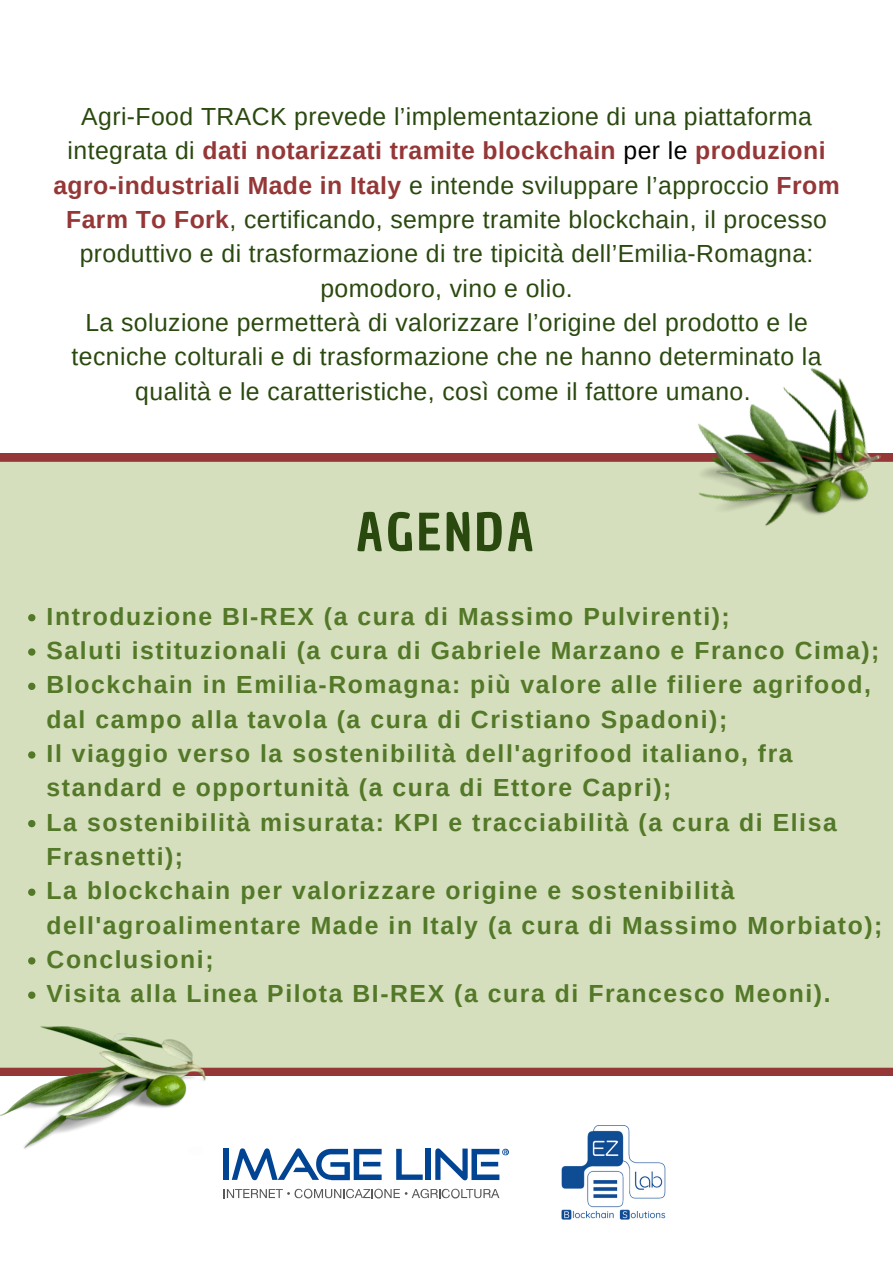
<style>
.page{position:relative;width:893px;height:1263px;background:#fff}
.page>*{position:absolute;margin:0;border:0;box-sizing:border-box;transform-origin:0 0}
.t1{font:50.25px "Chau Philomene One";letter-spacing:.065em;color:#2a490f}
.t2{font:700 24.75px/34.3px "Arimo";letter-spacing:.065em;color:#537828}
.t3{font:24.75px/34.3px "Arimo";letter-spacing:.015em;color:#2a490f;text-align:center}
.s1{font-weight:700;color:#953737}
.s2{color:#000}
</style>
<div class="page">
<div style="left:0;top:454px;width:893px;height:621px;background:#d5dfbd"></div>
<svg style="left:28px;top:614px;width:7px;height:7px"></svg>
<svg style="left:28px;top:648px;width:7px;height:8px"></svg>
<svg style="left:28px;top:683px;width:7px;height:7px"></svg>
<svg style="left:28px;top:751px;width:7px;height:8px"></svg>
<svg style="left:28px;top:820px;width:7px;height:7px"></svg>
<svg style="left:28px;top:888px;width:7px;height:8px"></svg>
<svg style="left:28px;top:957px;width:7px;height:7px"></svg>
<svg style="left:28px;top:991px;width:7px;height:8px"></svg>
<img style="left:672px;top:367px;width:221px;height:185px">
<img style="left:0;top:1027px;width:206px;height:122px">
<svg style="left:224px;top:1189px;width:275px;height:9px"></svg>
<div style="left:224px;top:1149px;width:5px;height:31px;background:#004493"></div>
<svg style="left:232px;top:1148px;width:150px;height:32px"></svg>
<svg style="left:396px;top:1149px;width:27px;height:31px"></svg>
<div style="left:426px;top:1149px;width:5px;height:31px;background:#004493"></div>
<svg style="left:435px;top:1148px;width:74px;height:32px"></svg>
<img style="left:562px;top:1126px;width:104px;height:94px">
<p class="t3" style="left:53px;top:99px;width:788px">Agri-Food TRACK prevede l’implementazione di una piattaforma integrata di <span class="s1">dati notarizzati tramite blockchain</span> <span class="s2">per le</span> <span class="s1">produzioni agro-industriali Made in Italy</span> e intende sviluppare l’approccio <span class="s1">From Farm To Fork</span>, certificando, sempre tramite blockchain, il processo produttivo e di trasformazione di tre tipicità dell’Emilia-Romagna: pomodoro, vino e olio.<br>La soluzione permetterà di valorizzare l’origine del prodotto e le tecniche colturali e di trasformazione che ne hanno determinato la qualità e le caratteristiche, così come il fattore umano.</p>
<h1 class="t1" style="left:356px;top:498px;width:179px">AGENDA</h1>
<p class="t2" style="left:47px;top:599px;width:837px">Introduzione BI-REX (a cura di Massimo Pulvirenti);<br>Saluti istituzionali (a cura di Gabriele Marzano e Franco Cima); Blockchain in Emilia-Romagna: più valore alle filiere agrifood, dal campo alla tavola (a cura di Cristiano Spadoni);<br>Il viaggio verso la sostenibilità dell'agrifood italiano, fra standard e opportunità (a cura di Ettore Capri);<br>La sostenibilità misurata: KPI e tracciabilità (a cura di Elisa Frasnetti);<br>La blockchain per valorizzare origine e sostenibilità dell'agroalimentare Made in Italy (a cura di Massimo Morbiato); Conclusioni;<br>Visita alla Linea Pilota BI-REX (a cura di Francesco Meoni).</p>
</div>
